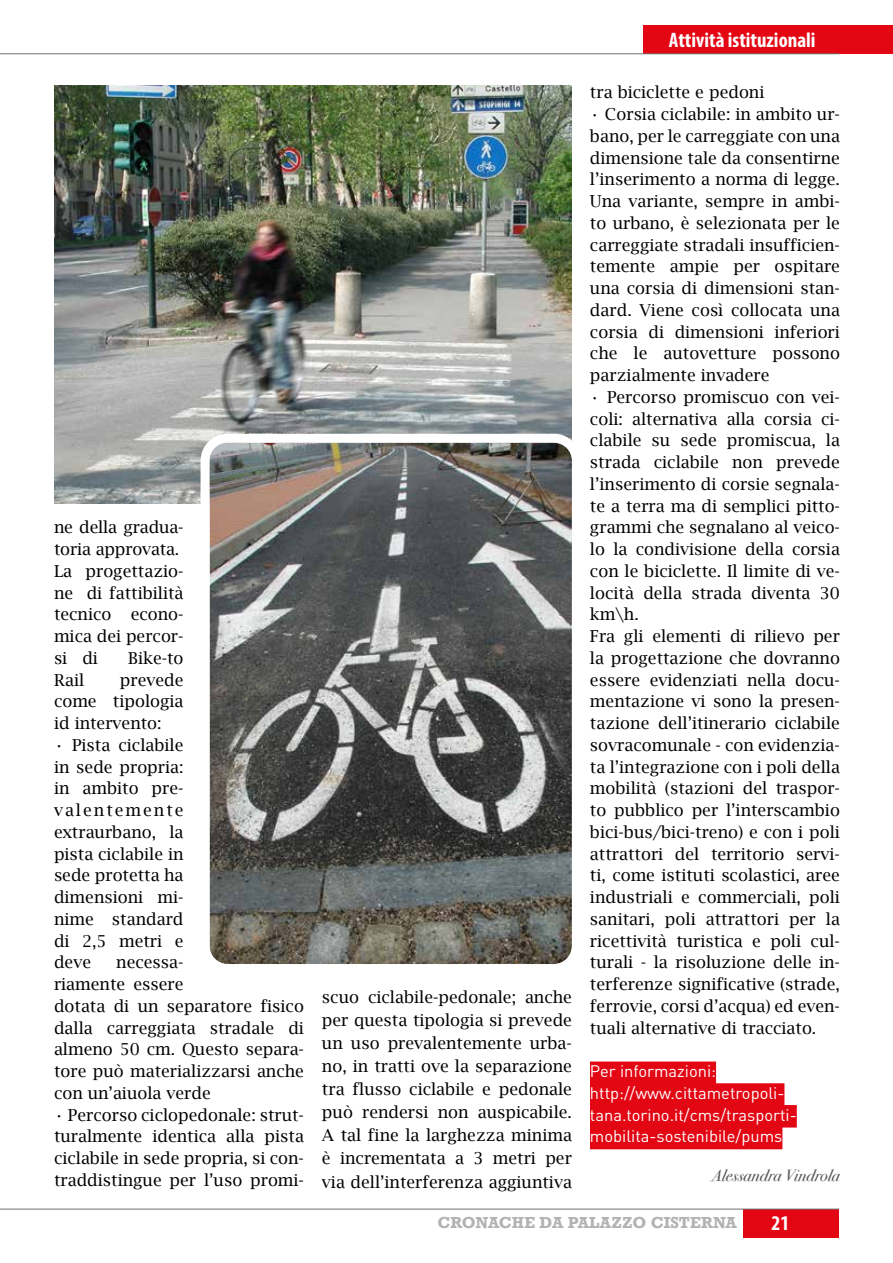
<style>
.page{position:relative;width:893px;height:1263px;background:#fff}
.page>*{position:absolute;margin:0;border:0;box-sizing:border-box;transform-origin:0 0}
.t1{font:700 condensed 21px "Myriad Pro";color:#fff}
.t2{font:16.5px/21.8px "Lucida Bright";color:#000;text-align:justify}
.t3{font:16.5px/21.8px "DIN Pro";color:#fff}
.t4{font:italic 16.5px "Bodoni Svty Two ITCTT";color:#575756}
.t5{font:700 15px "Rockwell";letter-spacing:.01em;color:#b3b2b2}
</style>
<div class="page">
<div style="left:643px;top:25px;width:250px;height:28px;background:#e30613"></div>
<hr style="left:0;top:54px;width:839px;height:1px;background:#706f6f">
<div style="left:743px;top:1209px;width:96px;height:28px;background:#e30613"></div>
<hr style="left:0;top:1209px;width:839px;height:1px;background:#706f6f">
<div style="left:590px;top:1061px;width:126px;height:23px;background:#e30613"></div>
<div style="left:590px;top:1083px;width:194px;height:23px;background:#e30613"></div>
<div style="left:590px;top:1105px;width:207px;height:22px;background:#e30613"></div>
<div style="left:590px;top:1127px;width:192px;height:22px;background:#e30613"></div>
<img style="left:54px;top:86px;width:518px;height:418px">
<img style="left:211px;top:444px;width:360px;height:519px">
<div style="left:201px;top:434px;width:380px;height:539px;border:9px solid #fff;border-radius:22px"></div>
<p class="t2" style="left:54px;top:517px;width:131px;text-align:left">ne della gradua&shy;toria approvata.<br>La progettazio&shy;ne di fattibilità tecnico econo&shy;mica dei percor&shy;si di</p>
<p class="t2" style="left:128px;top:647px;width:57px">Bike-to</p>
<p class="t2" style="left:54px;top:669px;width:131px;text-indent:66px">prevede come tipologia id intervento:</p>
<p class="t2" style="left:54px;top:734px;width:131px">• Pista ciclabile in sede propria: in ambito pre&shy;valentemente extraurbano, la pista ciclabile in sede protetta ha dimensioni mi&shy;nime standard di 2,5 metri e deve</p>
<p class="t2" style="left:54px;top:669px;width:32px">Rail</p>
<p class="t2" style="left:54px;top:952px;width:251px;text-align:left;text-indent:62px">necessa-<br>riamente essere<br>dotata di un separatore fisico dalla carreggiata stradale di almeno 50 cm. Questo separa&shy;tore può materializzarsi anche con un’aiuola verde</p>
<p class="t2" style="left:54px;top:1104px;width:251px">• Percorso ciclopedonale: strut&shy;turalmente identica alla pista ciclabile in sede propria, si con&shy;traddistingue per l’uso promi-</p>
<p class="t2" style="left:322px;top:985px;width:251px;line-height:23.1px">scuo ciclabile-pedonale; anche per questa tipologia si prevede un uso prevalentemente urba&shy;no, in tratti ove la separazione tra flusso ciclabile e pedonale può rendersi non auspicabile.<br>A tal fine la larghezza minima è incrementata a 3 metri per via dell’interferenza aggiuntiva</p>
<p class="t1" style="left:669px;top:27px;width:148px">Attività istituzionali</p>
<p class="t2" style="left:590px;top:82px;width:176px">tra biciclette e pedoni</p>
<p class="t2" style="left:590px;top:103px;width:251px">• Corsia ciclabile: in ambito ur&shy;bano, per le carreggiate con una dimensione tale da consentirne l’inserimento a norma di legge.<br>Una variante, sempre in ambi&shy;to urbano, è selezionata per le carreggiate stradali insufficien&shy;temente ampie per ospitare una corsia di dimensioni stan&shy;dard. Viene così collocata una corsia di dimensioni inferiori che le autovetture possono parzialmente invadere</p>
<p class="t2" style="left:590px;top:386px;width:251px;text-align:left">• Percorso promiscuo con vei&shy;coli: alternativa alla corsia ci&shy;clabile su sede promiscua, la strada ciclabile non prevede l’inserimento di corsie segnala&shy;te a terra ma di semplici pitto&shy;grammi che segnalano al veico&shy;lo la condivisione della corsia con le biciclette. Il limite di ve&shy;locità della strada diventa 30 km\h.<br>Fra gli elementi di rilievo per la progettazione che dovranno essere evidenziati nella docu&shy;mentazione vi sono la presen&shy;tazione dell’itinerario ciclabile sovracomunale - con evidenzia&shy;ta l’integrazione con i poli della mobilità (stazioni del traspor&shy;to pubblico per l’interscambio bici-bus/bici-treno) e con i poli attrattori del territorio servi&shy;ti, come istituti scolastici, aree industriali e commerciali, poli sanitari, poli attrattori per la ricettività turistica e poli cul&shy;turali - la risoluzione delle in&shy;terferenze significative (strade, ferrovie, corsi d’acqua) ed even&shy;tuali alternative di tracciato.</p>
<p class="t3" style="left:590px;top:1059px;width:208px">Per informazioni: http://www.cittametropoli&shy;tana.torino.it/cms/trasporti&shy;mobilita-sostenibile/pums</p>
<p class="t4" style="left:711px;top:1161px;width:130px">Alessandra Vindrola</p>
<p class="t5" style="left:438px;top:1213px;width:301px">CRONACHE DA PALAZZO CISTERNA</p>
<p class="t1" style="left:772px;top:1210px;width:19px">21</p>
</div>
